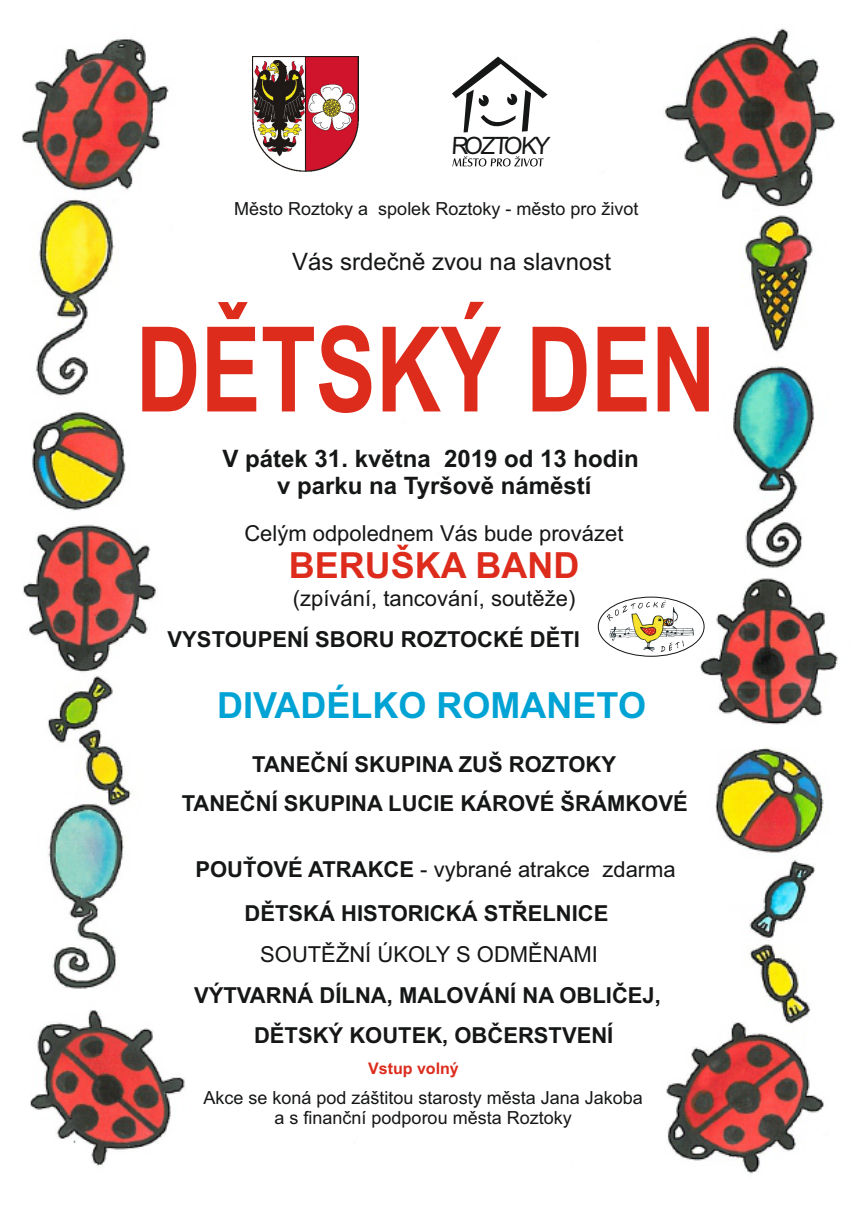
<style>
.page{position:relative;width:859px;height:1209px;background:#fff}
.page>*{position:absolute;margin:0;border:0;box-sizing:border-box;transform-origin:0 0}
.t1{font:700 118.2px "Arial";color:#dd2b1c;scale:.76 1}
.t2{font:700 36px "Arial";color:#00a3d4}
.t3{font:700 36px "Arial";color:#dd2b1c}
.t4{font:700 24px/26.8px "Arial";color:#151616;text-align:center}
.t5{font:24px "Arial";color:#151616}
.t6{font:23.9px "Arial";color:#151616}
.t7{font:700 22px/40.4px "Arial";color:#151616;text-align:center}
.t8{font:22px "Arial";color:#151616}
.t9{font:18px/20.1px "Arial";color:#151616;text-align:center}
.t10{font:700 16px "Arial";color:#dd2b1c}
.s1{font-weight:400}
</style>
<div class="page">
<img style="left:22px;top:28px;width:816px;height:1146px">
<img style="left:253px;top:57px;width:106px;height:114px">
<svg style="left:452px;top:156px;width:92px;height:10px"></svg>
<svg style="left:452px;top:57px;width:96px;height:75px"></svg>
<img style="left:598px;top:597px;width:106px;height:59px;border-radius:50%">
<div style="left:598px;top:596px;width:106px;height:60px;border:1px solid #151616;border-radius:50%"></div>
<p class="t6" style="left:451px;top:136px;width:100px">ROZTOKY</p>
<p class="t9" style="left:234px;top:200px;width:406px">Město Roztoky a spolek Roztoky - město pro život</p>
<p class="t5" style="left:292px;top:253px;width:320px">Vás srdečně zvou na slavnost</p>
<h1 class="t1" style="left:136px;top:325px;width:765px">DĚTSKÝ DEN</h1>
<p class="t4" style="left:223px;top:447px;width:418px">V pátek 31. května 2019 od 13 hodin v parku na Tyršově náměstí</p>
<p class="t8" style="left:244px;top:525px;width:381px">Celým odpolednem Vás bude provázet</p>
<h2 class="t3" style="left:289px;top:552px;width:292px">BERUŠKA BAND</h2>
<p class="t8" style="left:293px;top:589px;width:284px">(zpívání, tancování, soutěže)</p>
<p class="t7" style="left:168px;top:621px;width:414px">VYSTOUPENÍ SBORU ROZTOCKÉ DĚTI</p>
<h2 class="t2" style="left:217px;top:691px;width:430px">DIVADÉLKO ROMANETO</h2>
<p class="t7" style="left:252px;top:746px;width:365px">TANEČNÍ SKUPINA ZUŠ ROZTOKY</p>
<p class="t7" style="left:182px;top:784px;width:508px">TANEČNÍ SKUPINA LUCIE KÁROVÉ ŠRÁMKOVÉ</p>
<p class="t7" style="left:245px;top:848px;width:433px;line-height:44.5px;text-align:left;text-indent:-49px">POUŤOVÉ ATRAKCE <span class="s1">- vybrané atrakce zdarma<br></span>DĚTSKÁ HISTORICKÁ STŘELNICE</p>
<p class="t8" style="left:260px;top:945px;width:339px">SOUTĚŽNÍ ÚKOLY S ODMĚNAMI</p>
<p class="t7" style="left:194px;top:976px;width:468px">VÝTVARNÁ DÍLNA, MALOVÁNÍ NA OBLIČEJ,<br>DĚTSKÝ KOUTEK, OBČERSTVENÍ</p>
<p class="t10" style="left:368px;top:1061px;width:92px">Vstup volný</p>
<p class="t9" style="left:204px;top:1088px;width:441px">Akce se koná pod záštitou starosty města Jana Jakoba a s finanční podporou města Roztoky</p>
</div>
